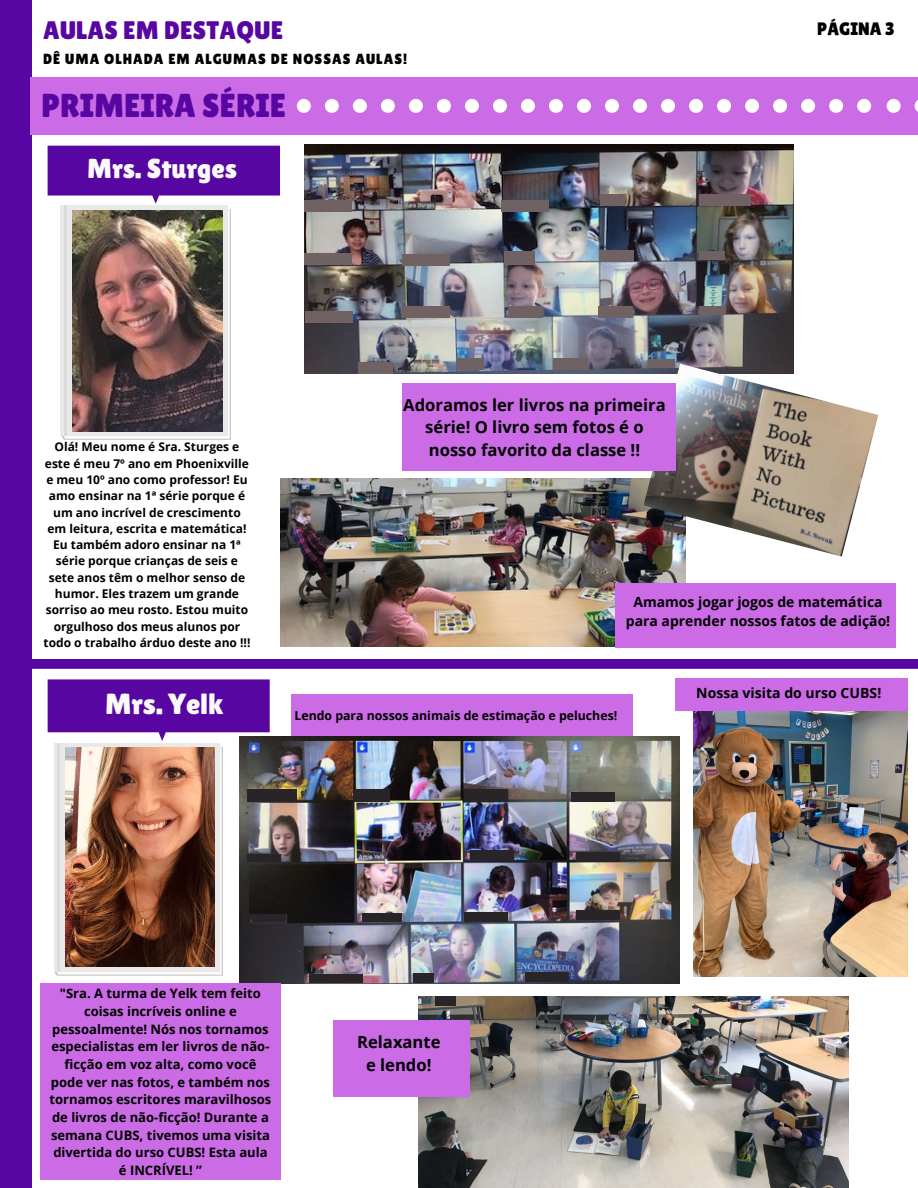
<style>
.page{position:relative;width:918px;height:1188px;background:#fff}
.page>*{position:absolute;margin:0;border:0;box-sizing:border-box;transform-origin:0 0}
.t1{font:33.15px "Lilita One";color:#5706a1}
.t2{font:29.1px "Lilita One";color:#fafafa}
.t3{font:27.45px "Lilita One";color:#fafafa}
.t4{font:25.35px "Lilita One";letter-spacing:.01em;color:#5706a1}
.t5{font:18px "Lilita One";color:#000}
.t6{font:700 16.65px/22.5px "Open Sans";color:#000;text-align:center}
.t7{font:14.7px "Lilita One";letter-spacing:.07em;color:#000}
.t8{font:700 14.1px "Open Sans";color:#000}
.t9{font:700 13.95px/18.9px "Open Sans";color:#000;text-align:center}
.t10{font:700 13.05px/17.7px "Open Sans";color:#000;text-align:center}
.t11{font:700 12.3px "Open Sans";color:#000}
.t12{font:700 12px/16.4px "Open Sans";color:#000;text-align:center}
</style>
<div class="page">
<div style="left:0;top:0;width:31px;height:1188px;background:#5706a1"></div>
<div style="left:291px;top:694px;width:341px;height:41px;background:#cb6ce6"></div>
<img style="left:239px;top:736px;width:440px;height:248px">
<img style="left:48px;top:679px;width:222px;height:297px">
<svg style="left:31px;top:659px;width:887px;height:10px;background:#590aa2"></svg>
<img style="left:48px;top:146px;width:232px;height:294px">
<div style="left:40px;top:983px;width:241px;height:197px;background:#cb6ce6"></div>
<img style="left:694px;top:711px;width:214px;height:266px">
<div style="left:675px;top:679px;width:233px;height:32px;background:#cb6ce6"></div>
<img style="left:419px;top:996px;width:429px;height:191px">
<img style="left:305px;top:145px;width:488px;height:228px">
<img style="left:281px;top:479px;width:405px;height:167px">
<div style="left:615px;top:583px;width:281px;height:64px;background:#cb6ce6"></div>
<img style="left:644px;top:364px;width:234px;height:193px">
<div style="left:402px;top:383px;width:273px;height:87px;background:#cb6ce6"></div>
<div style="left:305px;top:200px;width:47px;height:11px;background:#706163"></div>
<div style="left:305px;top:254px;width:47px;height:11px;background:#706163"></div>
<div style="left:305px;top:312px;width:48px;height:11px;background:#706163"></div>
<div style="left:402px;top:254px;width:48px;height:11px;background:#706163"></div>
<div style="left:402px;top:306px;width:48px;height:11px;background:#706163"></div>
<div style="left:502px;top:200px;width:47px;height:11px;background:#706163"></div>
<div style="left:600px;top:195px;width:25px;height:11px;background:#706163"></div>
<div style="left:504px;top:252px;width:31px;height:13px;background:#706163"></div>
<div style="left:508px;top:306px;width:34px;height:11px;background:#706163"></div>
<div style="left:358px;top:363px;width:34px;height:11px;background:#706163"></div>
<div style="left:457px;top:358px;width:26px;height:11px;background:#706163"></div>
<div style="left:553px;top:358px;width:34px;height:11px;background:#706163"></div>
<div style="left:648px;top:359px;width:27px;height:9px;background:#706163"></div>
<div style="left:598px;top:306px;width:34px;height:11px;background:#706163"></div>
<div style="left:699px;top:306px;width:26px;height:9px;background:#706163"></div>
<div style="left:699px;top:251px;width:25px;height:9px;background:#706163"></div>
<div style="left:599px;top:250px;width:34px;height:11px;background:#706163"></div>
<div style="left:699px;top:195px;width:51px;height:11px;background:#706163"></div>
<div style="left:334px;top:1020px;width:136px;height:76px;background:#cb6ce6"></div>
<div style="left:247px;top:789px;width:50px;height:13px;background:#282427"></div>
<div style="left:353px;top:789px;width:36px;height:13px;background:#282427"></div>
<div style="left:465px;top:789px;width:43px;height:13px;background:#282427"></div>
<div style="left:470px;top:850px;width:44px;height:10px;background:#282427"></div>
<div style="left:247px;top:854px;width:34px;height:8px;background:#282427"></div>
<div style="left:252px;top:915px;width:33px;height:7px;background:#282427"></div>
<div style="left:362px;top:913px;width:40px;height:9px;background:#282427"></div>
<div style="left:309px;top:975px;width:53px;height:8px;background:#282427"></div>
<div style="left:465px;top:912px;width:43px;height:10px;background:#282427"></div>
<div style="left:413px;top:974px;width:20px;height:9px;background:#282427"></div>
<div style="left:436px;top:996px;width:20px;height:10px;background:#282427"></div>
<div style="left:525px;top:972px;width:44px;height:10px;background:#282427"></div>
<div style="left:576px;top:910px;width:44px;height:9px;background:#282427"></div>
<div style="left:576px;top:852px;width:44px;height:10px;background:#282427"></div>
<div style="left:572px;top:792px;width:43px;height:10px;background:#282427"></div>
<div style="left:31px;top:77px;width:887px;height:58px;background:#cb6ce6"></div>
<svg style="left:297px;top:99px;width:574px;height:14px"></svg>
<svg style="left:887px;top:99px;width:31px;height:14px"></svg>
<p class="t4" style="left:43px;top:15px;width:242px">AULAS EM DESTAQUE</p>
<p class="t7" style="left:43px;top:51px;width:366px">DÊ UMA OLHADA EM ALGUMAS DE NOSSAS AULAS!</p>
<p class="t1" style="left:41px;top:86px;width:246px">PRIMEIRA SÉRIE</p>
<p class="t3" style="left:87px;top:153px;width:152px">Mrs. Sturges</p>
<p class="t5" style="left:817px;top:19px;width:79px">PÁGINA 3</p>
<p class="t12" style="left:44px;top:439px;width:208px">Olá! Meu nome é Sra. Sturges e este é meu 7º ano em Phoenixville e meu 10º ano como professor! Eu amo ensinar na 1ª série porque é um ano incrível de crescimento em leitura, escrita e matemática!<br>Eu também adoro ensinar na 1ª série porque crianças de seis e sete anos têm o melhor senso de humor. Eles trazem um grande sorriso ao meu rosto. Estou muito orgulhoso dos meus alunos por todo o trabalho árduo deste ano !!!</p>
<p class="t2" style="left:105px;top:687px;width:120px">Mrs. Yelk</p>
<p class="t6" style="left:403px;top:393px;width:264px">Adoramos ler livros na primeira série! O livro sem fotos é o nosso favorito da classe !!</p>
<p class="t9" style="left:626px;top:592px;width:266px">Amamos jogar jogos de matemática para aprender nossos fatos de adição!</p>
<p class="t11" style="left:294px;top:706px;width:324px">Lendo para nossos animais de estimação e peluches!</p>
<p class="t8" style="left:696px;top:683px;width:187px">Nossa visita do urso CUBS!</p>
<p class="t10" style="left:50px;top:985px;width:223px">"Sra. A turma de Yelk tem feito coisas incríveis online e pessoalmente! Nós nos tornamos especialistas em ler livros de não&shy;ficção em voz alta, como você pode ver nas fotos, e também nos tornamos escritores maravilhosos de livros de não-ficção! Durante a semana CUBS, tivemos uma visita divertida do urso CUBS! Esta aula é INCRÍVEL! ”</p>
<p class="t6" style="left:357px;top:1030px;width:85px">Relaxante</p>
<p class="t6" style="left:366px;top:1053px;width:67px">e lendo!</p>
</div>
